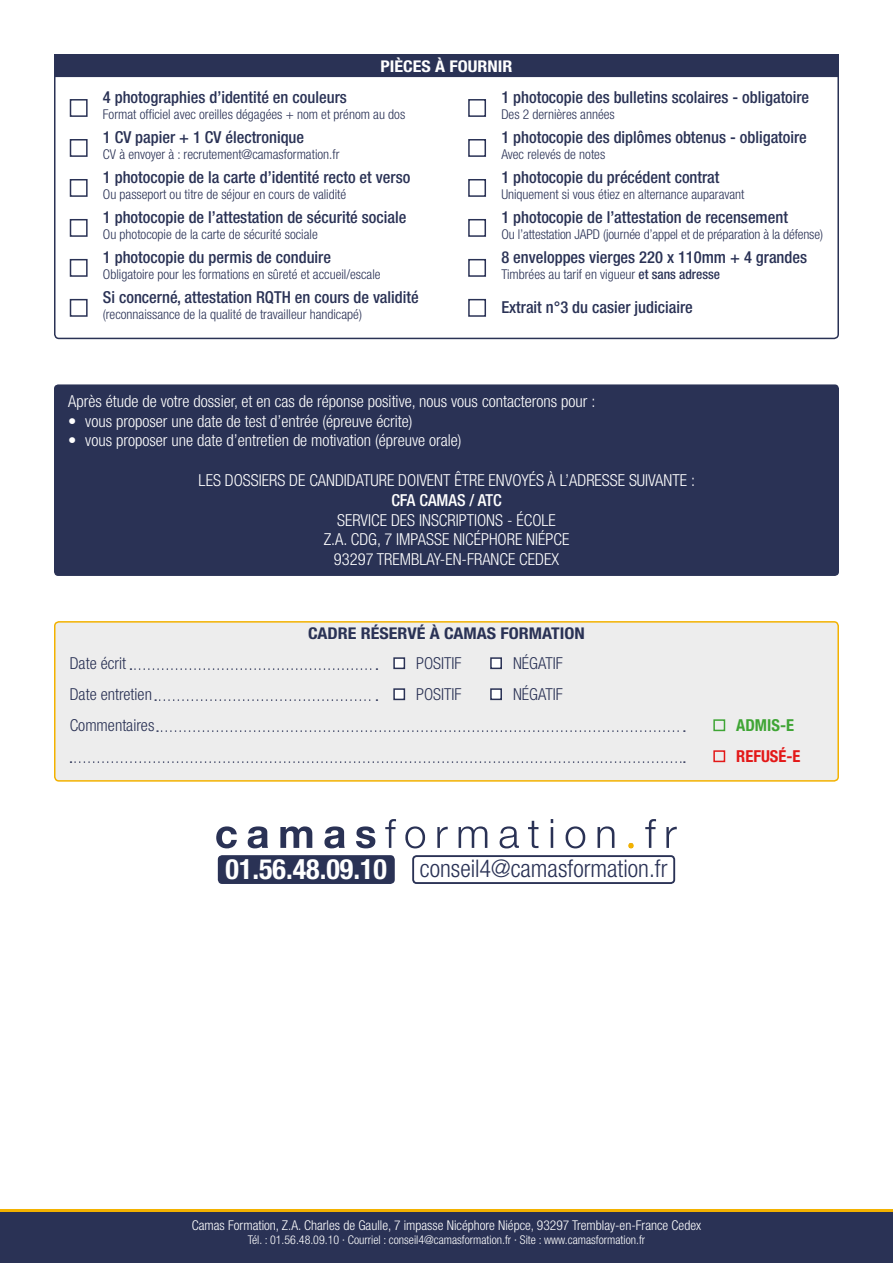
<style>
.page{position:relative;width:893px;height:1263px;background:#fff}
.page>*{position:absolute;margin:0;border:0;box-sizing:border-box;transform-origin:0 0}
.t1{font:300 condensed 24.3px "Helvetica Neue LT Pro";color:#2a3255}
.t2{font:500 condensed 16.5px "Helvetica Neue LT Pro";color:#2a3255}
.t3{font:300 condensed 16.5px/19.8px "Helvetica Neue LT Pro";color:#fff;text-align:center}
.t4{font:300 condensed 16.5px/31px "Helvetica Neue LT Pro";color:#2a3255}
.t5{font:500 condensed 16.5px "Helvetica Neue LT Pro";color:#fff}
.t6{font:700 condensed 16.5px "Helvetica Neue LT Pro";color:#e31818}
.t7{font:700 condensed 16.5px "Helvetica Neue LT Pro";color:#3fa535}
.t8{font:700 condensed 16.2px "Helvetica Neue LT Pro";color:#2a3255;scale:1.11 1}
.t9{font:700 condensed 16.2px "Helvetica Neue LT Pro";color:#fff;scale:1.11 1}
.t10{font:300 condensed 13.5px "Helvetica Neue LT Pro";color:#2a3255}
.t11{font:300 condensed 13.5px "Helvetica Neue LT Pro";color:#fff}
.t12{font:300 condensed 12px "Helvetica Neue LT Pro";color:#fff}
.s1{font-weight:500}
.s2{font-weight:700;font-size:28.05px;color:#fff}
</style>
<div class="page">
<div style="left:0;top:1209px;width:893px;height:54px;background:#2a3255"></div>
<div style="left:54px;top:54px;width:785px;height:23px;background:#2a3255"></div>
<div style="left:70px;top:99px;width:18px;height:18px;border:2px solid #2a3255"></div>
<div style="left:70px;top:299px;width:18px;height:18px;border:2px solid #2a3255"></div>
<div style="left:70px;top:139px;width:18px;height:18px;border:2px solid #2a3255"></div>
<div style="left:70px;top:179px;width:18px;height:18px;border:2px solid #2a3255"></div>
<div style="left:468px;top:139px;width:18px;height:18px;border:2px solid #2a3255"></div>
<div style="left:468px;top:179px;width:18px;height:18px;border:2px solid #2a3255"></div>
<div style="left:468px;top:259px;width:18px;height:18px;border:2px solid #2a3255"></div>
<div style="left:468px;top:99px;width:18px;height:18px;border:2px solid #2a3255"></div>
<div style="left:54px;top:54px;width:785px;height:285px;border:2px solid #2a3255;border-radius:4px"></div>
<div style="left:70px;top:259px;width:18px;height:18px;border:2px solid #2a3255"></div>
<div style="left:70px;top:219px;width:18px;height:18px;border:2px solid #2a3255"></div>
<div style="left:468px;top:299px;width:18px;height:18px;border:2px solid #2a3255"></div>
<div style="left:54px;top:384px;width:785px;height:192px;background:#2a3255;border-radius:4px"></div>
<div style="left:55px;top:622px;width:783px;height:159px;background:#ededed;border-radius:4px"></div>
<div style="left:54px;top:621px;width:785px;height:161px;border:2px solid #f3b200;border-radius:4px"></div>
<svg style="left:130px;top:668px;width:247px;height:2px"></svg>
<svg style="left:155px;top:699px;width:222px;height:2px"></svg>
<div style="left:393px;top:657px;width:12px;height:12px;background:#fff;border:2px solid #2a3255"></div>
<div style="left:490px;top:657px;width:12px;height:12px;background:#fff;border:2px solid #2a3255"></div>
<div style="left:393px;top:688px;width:12px;height:12px;background:#fff;border:2px solid #2a3255"></div>
<div style="left:490px;top:688px;width:12px;height:12px;background:#fff;border:2px solid #2a3255"></div>
<div style="left:713px;top:719px;width:12px;height:12px;border:2px solid #3fa535"></div>
<div style="left:713px;top:750px;width:12px;height:12px;border:2px solid #e31818"></div>
<svg style="left:157px;top:730px;width:528px;height:2px"></svg>
<svg style="left:70px;top:761px;width:615px;height:2px"></svg>
<svg style="left:216px;top:819px;width:461px;height:29px"></svg>
<div style="left:218px;top:855px;width:177px;height:29px;background:#2a3255;border-radius:4px"></div>
<div style="left:412px;top:855px;width:263px;height:29px;border:2px solid #2a3255;border-radius:3px"></div>
<div style="left:468px;top:219px;width:18px;height:18px;border:2px solid #2a3255"></div>
<p class="t9" style="left:380px;top:57px;width:120px">PIÈCES À FOURNIR</p>
<p class="t2" style="left:103px;top:87px;width:245px">4 photographies d’identité en couleurs</p>
<p class="t10" style="left:103px;top:107px;width:304px">Format officiel avec oreilles dégagées + nom et prénom au dos</p>
<p class="t2" style="left:501px;top:87px;width:309px">1 photocopie des bulletins scolaires - obligatoire</p>
<p class="t10" style="left:501px;top:107px;width:115px">Des 2 dernières années</p>
<p class="t2" style="left:103px;top:127px;width:203px">1 CV papier + 1 CV électronique</p>
<p class="t10" style="left:103px;top:147px;width:238px">CV à envoyer à : recrutement@camasformation.fr</p>
<p class="t2" style="left:103px;top:167px;width:309px">1 photocopie de la carte d’identité recto et verso</p>
<p class="t10" style="left:103px;top:187px;width:245px">Ou passeport ou titre de séjour en cours de validité</p>
<p class="t2" style="left:501px;top:127px;width:307px">1 photocopie des diplômes obtenus - obligatoire</p>
<p class="t10" style="left:501px;top:147px;width:105px">Avec relevés de notes</p>
<p class="t2" style="left:501px;top:167px;width:220px">1 photocopie du précédent contrat</p>
<p class="t10" style="left:501px;top:187px;width:245px">Uniquement si vous étiez en alternance auparavant</p>
<p class="t2" style="left:103px;top:207px;width:305px">1 photocopie de l’attestation de sécurité sociale</p>
<p class="t10" style="left:103px;top:227px;width:216px">Ou photocopie de la carte de sécurité sociale</p>
<p class="t2" style="left:501px;top:207px;width:288px">1 photocopie de l’attestation de recensement</p>
<p class="t10" style="left:501px;top:227px;width:323px">Ou l’attestation JAPD (journée d’appel et de préparation à la défense)</p>
<p class="t2" style="left:103px;top:247px;width:230px">1 photocopie du permis de conduire</p>
<p class="t10" style="left:103px;top:267px;width:279px">Obligatoire pour les formations en sûreté et accueil/escale</p>
<p class="t2" style="left:501px;top:247px;width:307px">8 enveloppes vierges 220 x 110mm + 4 grandes</p>
<p class="t10" style="left:501px;top:267px;width:220px">Timbrées au tarif en vigueur <span class="s1">et sans adresse</span></p>
<p class="t2" style="left:103px;top:287px;width:317px">Si concerné, attestation RQTH en cours de validité</p>
<p class="t10" style="left:103px;top:307px;width:261px">(reconnaissance de la qualité de travailleur handicapé)</p>
<p class="t2" style="left:501px;top:298px;width:193px">Extrait n°3 du casier judiciaire</p>
<p class="t3" style="left:68px;top:391px;width:529px">Après étude de votre dossier, et en cas de réponse positive, nous vous contacterons pour :</p>
<p class="t3" style="left:68px;top:411px;width:346px">• vous proposer une date de test d’entrée (épreuve écrite)</p>
<p class="t3" style="left:68px;top:431px;width:395px">• vous proposer une date d’entretien de motivation (épreuve orale)</p>
<p class="t3" style="left:199px;top:470px;width:498px">LES DOSSIERS DE CANDIDATURE DOIVENT ÊTRE ENVOYÉS À L’ADRESSE SUIVANTE :</p>
<p class="t5" style="left:391px;top:490px;width:112px">CFA CAMAS / ATC</p>
<p class="t3" style="left:324px;top:510px;width:247px">SERVICE DES INSCRIPTIONS - ÉCOLE<br>Z.A. CDG, 7 IMPASSE NICÉPHORE NIÉPCE<br>93297 TREMBLAY-EN-FRANCE CEDEX</p>
<p class="t8" style="left:308px;top:624px;width:251px">CADRE RÉSERVÉ À CAMAS FORMATION</p>
<p class="t4" style="left:70px;top:648px;width:84px">Date écrit<br>Date entretien</p>
<p class="t4" style="left:416px;top:648px;width:47px">POSITIF</p>
<p class="t4" style="left:513px;top:648px;width:51px">NÉGATIF</p>
<p class="t4" style="left:416px;top:679px;width:47px">POSITIF</p>
<p class="t4" style="left:513px;top:679px;width:51px">NÉGATIF</p>
<p class="t4" style="left:70px;top:710px;width:86px">Commentaires</p>
<h1 class="t1" style="left:226px;top:854px;width:443px"><span class="s2">01.56.48.09.10</span> conseil4@camasformation.fr</h1>
<p class="t7" style="left:736px;top:715px;width:59px">ADMIS-E</p>
<p class="t6" style="left:736px;top:746px;width:66px">REFUSÉ-E</p>
<p class="t11" style="left:192px;top:1217px;width:511px">Camas Formation, Z.A. Charles de Gaulle, 7 impasse Nicéphore Niépce, 93297 Tremblay-en-France Cedex</p>
<p class="t12" style="left:248px;top:1233px;width:399px">Tél. : 01.56.48.09.10 ∙ Courriel : conseil4@camasformation.fr ∙ Site : www.camasformation.fr</p>
</div>
